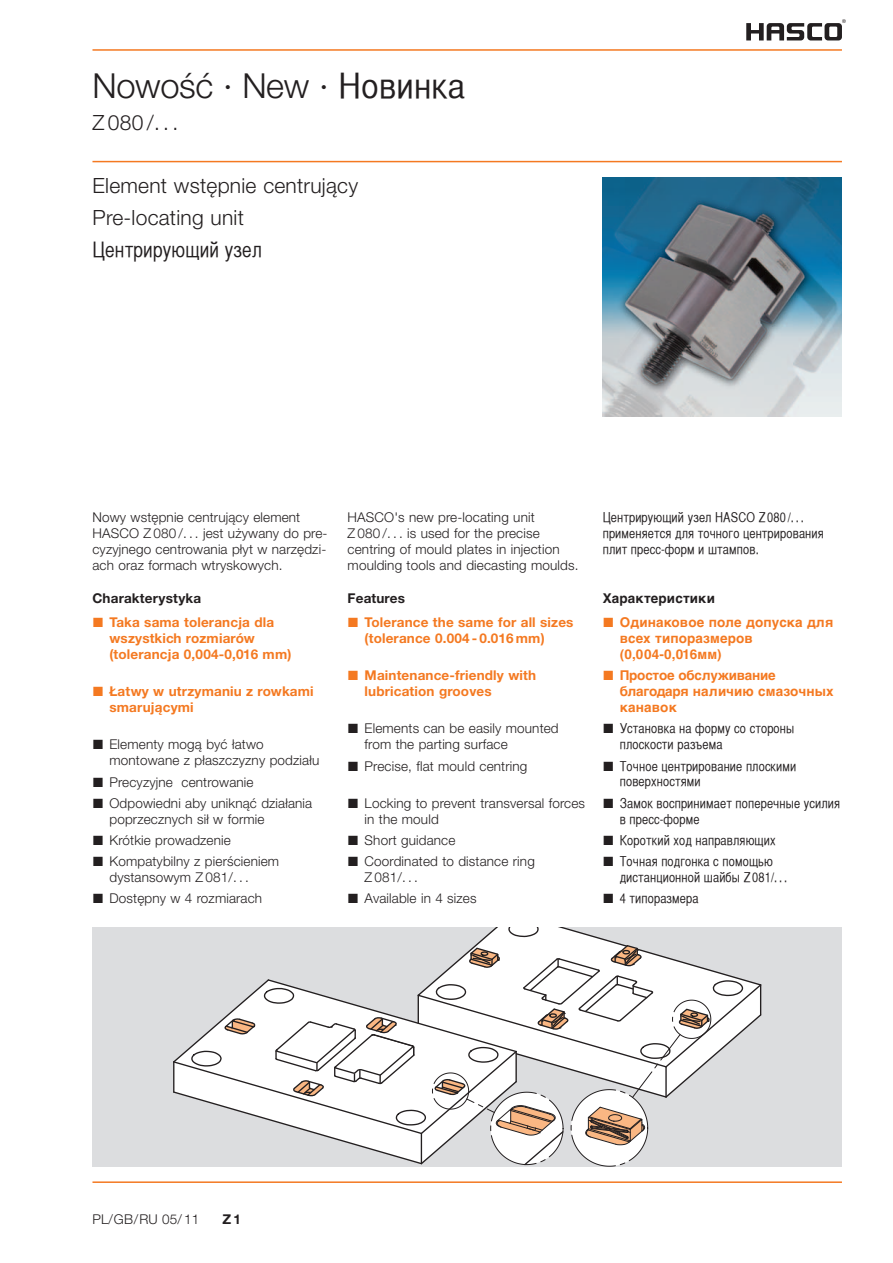
<style>
.page{position:relative;width:893px;height:1263px;background:#fff}
.page>*{position:absolute;margin:0;border:0;box-sizing:border-box;transform-origin:0 0}
.t1{font:34.5px "Helvetica CY Plain";letter-spacing:.01em;color:#231f20;scale:1.1 1}
.t2{font:300 21px "Helvetica Neue CE";letter-spacing:.01em;color:#231f20}
.t3{font:300 21px "Helvetica Neue";letter-spacing:.01em;color:#231f20}
.t4{font:21px "Helvetica CY Plain";letter-spacing:.01em;color:#231f20}
.t5{font:300 13.5px/15.9px "Helvetica Neue CE";letter-spacing:.01em;color:#231f20}
.t6{font:300 13.5px/15.9px "Helvetica Neue";letter-spacing:.01em;color:#231f20}
.t7{font:13.5px/15.9px "Helvetica CY Plain";letter-spacing:.01em;color:#231f20}
.t8{font:700 13.5px/15.9px "Helvetica Neue CE";letter-spacing:.01em;color:#f47921}
.t9{font:700 13.5px/15.9px "Helvetica Neue";letter-spacing:.01em;color:#f47921}
.t10{font:700 13.5px/15.9px "Helvetica Cyr";letter-spacing:.01em;color:#f47921}
.t11{font:700 13.5px/15.9px "Helvetica Cyr";letter-spacing:-.015em;color:#f47921}
.t12{font:700 13.5px "Helvetica Neue CE";letter-spacing:.01em;color:#231f20}
.t13{font:700 13.5px "Helvetica Cyr";letter-spacing:.01em;color:#231f20}
.t14{font:700 13.5px "Helvetica Neue";letter-spacing:.01em;color:#231f20}
.s1{font-family:"Helvetica Neue CE";font-weight:300}
.s2{font-family:"Helvetica Neue";font-weight:300}
.s3{font-family:"European Pi Three";font-weight:400}
.s4{font-family:"European Pi Three"}
</style>
<div class="page">
<hr style="left:92px;top:49px;width:750px;height:2px;background:#f47921">
<hr style="left:92px;top:1181px;width:750px;height:2px;background:#f47921">
<hr style="left:92px;top:161px;width:750px;height:1px;background:#f47921">
<svg style="left:746px;top:19px;width:100px;height:21px"></svg>
<img style="left:603px;top:178px;width:239px;height:239px">
<div style="left:92px;top:927px;width:750px;height:239px;background:#dcdddf"></div>
<svg style="left:173px;top:927px;width:588px;height:239px"></svg>
<h1 class="t1" style="left:92px;top:73px;width:340px"><span class="s1">Nowość</span> <span class="s2">· New ·</span> Новинка</h1>
<h2 class="t3" style="left:92px;top:115px;width:87px">Z 080 /. . .</h2>
<h2 class="t2" style="left:93px;top:178px;width:267px">Element wstępnie centrujący</h2>
<h2 class="t3" style="left:93px;top:210px;width:153px">Pre-locating unit</h2>
<h2 class="t4" style="left:93px;top:242px;width:171px">Центрирующий узел</h2>
<p class="t5" style="left:92px;top:511px;width:237px">Nowy wstępnie centrujący element HASCO Z 080 /. . . jest używany do pre&shy;cyzyjnego centrowania płyt w narzędzi&shy;ach oraz formach wtryskowych.</p>
<p class="t12" style="left:92px;top:593px;width:110px">Charakterystyka</p>
<p class="t8" style="left:109px;top:616px;width:183px;text-indent:-17px"><span class="s3">-</span> Taka sama tolerancja dla wszystkich rozmiarów (tolerancja 0,004-0,016 mm)</p>
<p class="t8" style="left:109px;top:685px;width:206px;text-indent:-17px"><span class="s3">-</span> Łatwy w utrzymaniu z rowkami smarującymi</p>
<p class="t5" style="left:109px;top:738px;width:211px;text-indent:-17px"><span class="s3">-</span> Elementy mogą być łatwo montowane z płaszczyzny podziału</p>
<p class="t5" style="left:92px;top:775px;width:163px"><span class="s3">-</span> Precyzyjne centrowanie</p>
<p class="t5" style="left:109px;top:796px;width:204px;text-indent:-17px"><span class="s3">-</span> Odpowiedni aby uniknąć działania poprzecznych sił w formie</p>
<p class="t5" style="left:92px;top:834px;width:140px"><span class="s3">-</span> Krótkie prowadzenie</p>
<p class="t5" style="left:109px;top:855px;width:171px;text-indent:-17px"><span class="s3">-</span> Kompatybilny z pierścieniem dystansowym Z 081/. . .</p>
<p class="t5" style="left:92px;top:892px;width:171px"><span class="s3">-</span> Dostępny w 4 rozmiarach</p>
<p class="t6" style="left:348px;top:511px;width:232px">HASCO's new pre-locating unit<br>Z 080 /. . . is used for the precise centring of mould plates in injection moulding tools and diecasting moulds.</p>
<p class="t14" style="left:348px;top:593px;width:59px">Features</p>
<p class="t9" style="left:365px;top:615px;width:210px;text-indent:-17px"><span class="s3">-</span> Tolerance the same for all sizes (tolerance 0.004 - 0.016 mm)</p>
<p class="t9" style="left:365px;top:669px;width:173px;text-indent:-17px"><span class="s3">-</span> Maintenance-friendly with lubrication grooves</p>
<p class="t6" style="left:365px;top:722px;width:196px;text-indent:-17px"><span class="s3">-</span> Elements can be easily mounted from the parting surface</p>
<p class="t6" style="left:348px;top:759px;width:181px"><span class="s3">-</span> Precise, flat mould centring</p>
<p class="t6" style="left:365px;top:796px;width:222px;text-indent:-17px"><span class="s3">-</span> Locking to prevent transversal forces in the mould</p>
<p class="t6" style="left:348px;top:833px;width:109px"><span class="s3">-</span> Short guidance</p>
<p class="t6" style="left:365px;top:855px;width:172px;text-indent:-17px"><span class="s3">-</span> Coordinated to distance ring<br>Z 081/. . .</p>
<p class="t6" style="left:348px;top:892px;width:130px"><span class="s3">-</span> Available in 4 sizes</p>
<p class="t7" style="left:603px;top:511px;width:223px">Центрирующий узел HASCO Z 080 /. . . применяется для точного центрирования плит пресс-форм и штампов.</p>
<p class="t13" style="left:603px;top:593px;width:114px">Характеристики</p>
<p class="t10" style="left:620px;top:616px;width:215px;text-indent:-17px"><span class="s3">-</span> Одинаковое поле допуска для всех типоразмеров (0,004-0,016мм)</p>
<p class="t11" style="left:620px;top:669px;width:215px;text-indent:-17px"><span class="s3">-</span> Простое обслуживание благодаря наличию смазочных канавок</p>
<p class="t7" style="left:620px;top:722px;width:176px;text-indent:-17px"><span class="s4">-</span> Установка на форму со стороны плоскости разъема</p>
<p class="t7" style="left:620px;top:759px;width:178px;text-indent:-17px"><span class="s4">-</span> Точное центрирование плоскими поверхностями</p>
<p class="t7" style="left:620px;top:796px;width:222px;text-indent:-17px"><span class="s4">-</span> Замок воспринимает поперечные усилия в пресс-форме</p>
<p class="t7" style="left:603px;top:833px;width:174px"><span class="s4">-</span> Короткий ход направляющих</p>
<p class="t7" style="left:620px;top:855px;width:169px;text-indent:-17px"><span class="s4">-</span> Точная подгонка с помощью дистанционной шайбы Z 081/. . .</p>
<p class="t7" style="left:603px;top:892px;width:97px"><span class="s4">-</span> 4 типоразмера</p>
<p class="t6" style="left:92px;top:1212px;width:108px">PL/GB/RU 05/ 11</p>
<p class="t14" style="left:222px;top:1214px;width:20px">Z 1</p>
</div>
